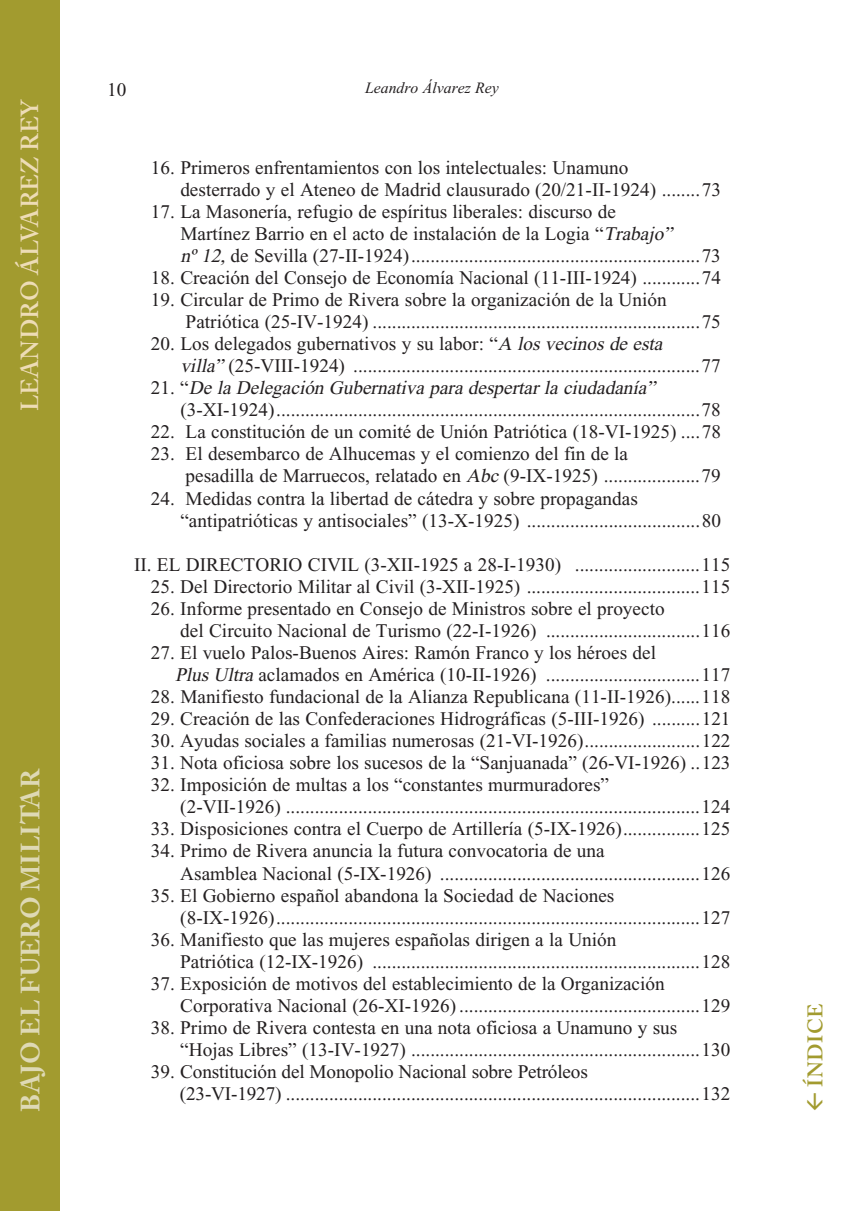
<style>
.page{position:relative;width:864px;height:1211px;background:#fff}
.page>*{position:absolute;margin:0;border:0;box-sizing:border-box;transform-origin:0 0}
.t1{font:700 26.25px "Adobe Caslon Pro";letter-spacing:.015em;color:#ded9b5}
.t2{font:600 24.5px "Adobe Caslon Pro";color:#eddcb6}
.t3{font:600 21px "Adobe Caslon Pro";letter-spacing:.015em;color:#a29b2f}
.t4{font:19.25px/22.1px "Times New Roman";color:#231f20}
.t5{font:italic 19.25px "Times New Roman";color:#231f20}
.t6{font:italic 15.75px "Times New Roman";color:#231f20}
.s1{font-style:italic}
.s2{font-style:normal}
</style>
<div class="page">
<div style="left:0;top:0;width:60px;height:1210px;background:#a29b2f"></div>
<p class="t2" style="left:15px;top:411px;width:314px;rotate:-90deg">LEANDRO ÁLVAREZ REY</p>
<h1 class="t1" style="left:15px;top:1111px;width:344px;rotate:-90deg">BAJO EL FUERO MILITAR</h1>
<p class="t4" style="left:107px;top:79px;width:21px">10</p>
<p class="t6" style="left:365px;top:80px;width:136px">Leandro Álvarez Rey</p>
<p class="t4" style="left:180px;top:156px;width:542px;text-indent:-29px">16. Primeros enfrentamientos con los intelectuales: Unamuno<br>desterrado y el Ateneo de Madrid clausurado (20/21-II-1924) ........73</p>
<p class="t4" style="left:180px;top:200px;width:542px;text-indent:-29px">17. La Masonería, refugio de espíritus liberales: discurso de<br>Martínez Barrio en el acto de instalación de la Logia “<span class="s1">Trabajo” nº12,</span>de Sevilla (27-II-1924)............................................................73</p>
<p class="t4" style="left:151px;top:266px;width:571px">18. Creación del Consejo de Economía Nacional (11-III-1924) ............74</p>
<p class="t4" style="left:185px;top:288px;width:536px;text-indent:-35px">19. Circular de Primo de Rivera sobre la organización de la Unión<br>Patriótica (25-IV-1924) ....................................................................75</p>
<p class="t4" style="left:151px;top:333px;width:517px">20. Los delegados gubernativos y su labor: “<span class="s1">Alosvecinosde esta</span></p>
<p class="t4" style="left:180px;top:355px;width:541px"><span class="s1">villa”</span> (25-VIII-1924) ........................................................................77</p>
<p class="t5" style="left:151px;top:377px;width:510px"><span class="s2">2 1 . “</span> De la Delegación Gubernativa para despertarla ciudadanía”</p>
<p class="t4" style="left:180px;top:399px;width:542px">(3-XI-1924)........................................................................................78</p>
<p class="t4" style="left:151px;top:421px;width:571px">22. La constitución de un comité de Unión Patriótica (18-VI-1925) ....78</p>
<p class="t4" style="left:185px;top:443px;width:536px;text-indent:-35px">23. El desembarco de Alhucemas y el comienzo del fin de la<br>pesadilla de Marruecos, relatado en <span class="s1">Abc</span>(9-IX-1925) ....................79</p>
<p class="t4" style="left:180px;top:487px;width:542px;text-indent:-29px">24. Medidas contra la libertad de cátedra y sobre propagandas “antipatrióticas y antisociales” (13-X-1925) ....................................80</p>
<p class="t4" style="left:134px;top:553px;width:597px">II. EL DIRECTORIO CIVIL (3-XII-1925 a 28-I-1930) ..........................115</p>
<p class="t4" style="left:151px;top:575px;width:580px">25. Del Directorio Militar al Civil (3-XII-1925) ....................................115</p>
<p class="t4" style="left:180px;top:597px;width:551px;text-indent:-29px">26. Informe presentado en Consejo de Ministros sobre el proyecto<br>del Circuito Nacional de Turismo (22-I-1926) ................................116</p>
<p class="t4" style="left:175px;top:641px;width:556px;text-indent:-24px">27. El vuelo Palos-Buenos Aires: Ramón Franco y los héroes del<br><span class="s1">PlusUltra</span>aclamados en América (10-II-1926) ................................117</p>
<p class="t4" style="left:151px;top:685px;width:580px">28. Manifiesto fundacional de la Alianza Republicana (11-II-1926)......118</p>
<p class="t4" style="left:151px;top:707px;width:581px">29. Creación de las Confederaciones Hidrográficas (5-III-1926) ..........121</p>
<p class="t4" style="left:151px;top:729px;width:581px">30. Ayudas sociales a familias numerosas (21-VI-1926)........................122</p>
<p class="t4" style="left:151px;top:751px;width:581px">31. Nota oficiosa sobre los sucesos de la “Sanjuanada” (26-VI-1926) ..123</p>
<p class="t4" style="left:180px;top:774px;width:551px;text-indent:-29px">32. Imposición de multas a los “constantes murmuradores”<br>(2-VII-1926) ......................................................................................124</p>
<p class="t4" style="left:151px;top:818px;width:580px">33. Disposiciones contra el Cuerpo de Artillería (5-IX-1926)................125</p>
<p class="t4" style="left:180px;top:840px;width:551px;text-indent:-29px">34. Primo de Rivera anuncia la futura convocatoria de una<br>Asamblea Nacional (5-IX-1926) ......................................................126</p>
<p class="t4" style="left:180px;top:884px;width:551px;text-indent:-29px">35. El Gobierno español abandona la Sociedad de Naciones (8-IX-1926)........................................................................................127</p>
<p class="t4" style="left:180px;top:928px;width:551px;text-indent:-29px">36. Manifiesto que las mujeres españolas dirigen a la Unión<br>Patriótica (12-IX-1926) ....................................................................128</p>
<p class="t4" style="left:180px;top:972px;width:551px;text-indent:-29px">37. Exposición de motivos del establecimiento de la Organización<br>Corporativa Nacional (26-XI-1926) ..................................................129</p>
<p class="t4" style="left:180px;top:1016px;width:551px;text-indent:-29px">38. Primo de Rivera contesta en una nota oficiosa a Unamuno y sus “Hojas Libres” (13-IV-1927) ............................................................130</p>
<p class="t4" style="left:180px;top:1060px;width:551px;text-indent:-29px">39. Constitución del Monopolio Nacional sobre Petróleos<br>(23-VI-1927) ......................................................................................132</p>
<p class="t3" style="left:802px;top:1086px;width:84px;rotate:-90deg">ÍNDICE</p>
</div>
